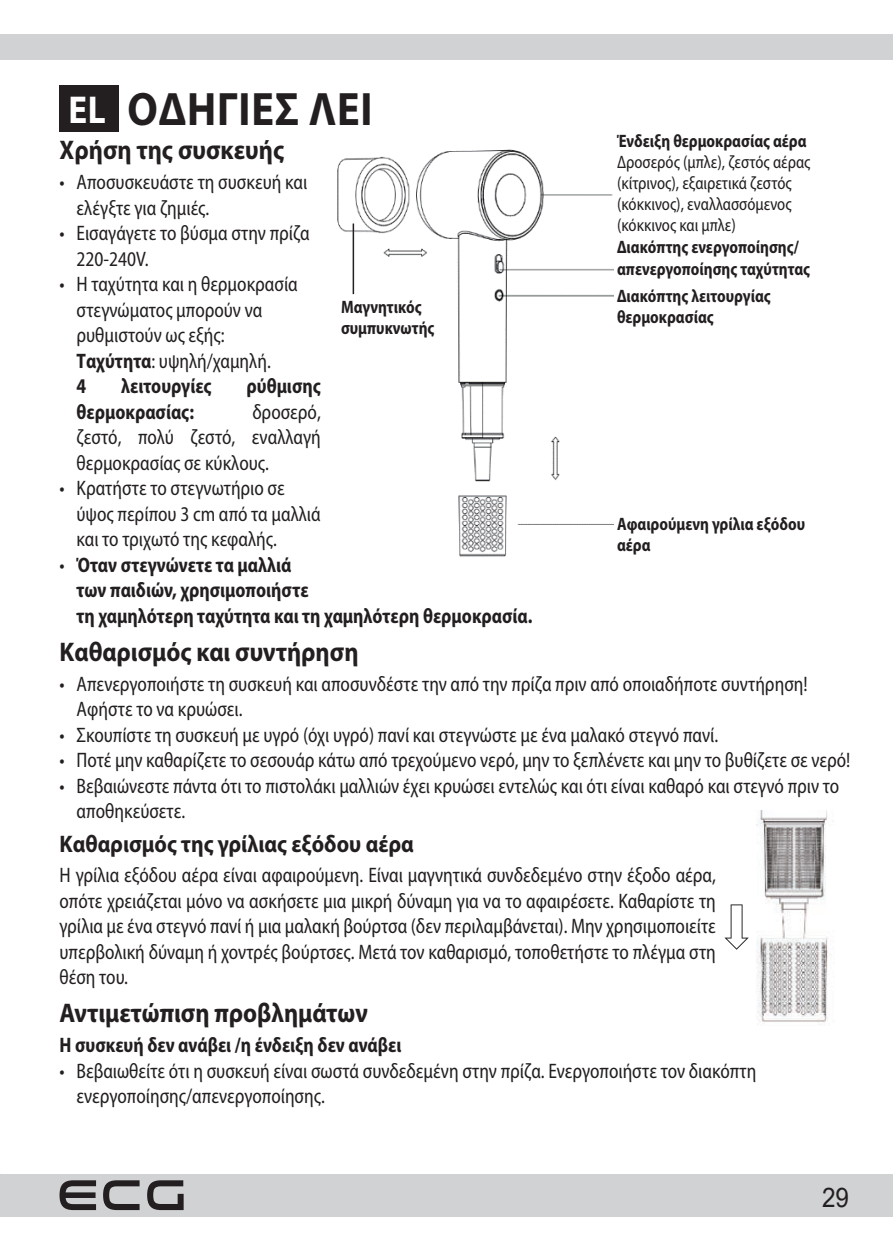
<style>
.page{position:relative;width:893px;height:1259px;background:#fff}
.page>*{position:absolute;margin:0;border:0;box-sizing:border-box;transform-origin:0 0}
.Nadpis_1{font:700 47.1px "Myriad Pro";letter-spacing:.02em;color:#231f20;scale:.9 1}
.Nadpis_1-2{font:700 39px "Myriad Pro";color:#fff;scale:.9 1}
.Nadpis_2{font:700 27px "Myriad Pro";color:#231f20;scale:.9 1}
.t1{font:27px "Arial";color:#231f20;scale:.9 1}
.Nadpis_3{font:700 24px "Myriad Pro";color:#231f20;scale:.9 1}
.t2{font:semi-condensed 21px/25.5px "Myriad Pro";color:#231f20;scale:.9 1}
.t3{font:700 semi-condensed 21px/25.5px "Myriad Pro";color:#231f20;scale:.9 1}
.t4{font:700 semi-condensed 18px/21.6px "Myriad Pro";color:#231f20;scale:.9 1}
.t5{font:semi-condensed 18px/21px "Myriad Pro";color:#231f20;scale:.9 1}
.s1{font-weight:700}
.s2{font-weight:400}
</style>
<div class="page">
<div style="left:0;top:34px;width:99px;height:26px;background:#d1d2d4"></div>
<div style="left:85px;top:34px;width:808px;height:26px;background:#d1d2d4"></div>
<div style="left:0;top:1174px;width:893px;height:42px;background:#d1d2d4"></div>
<svg style="left:60px;top:1180px;width:124px;height:30px"></svg>
<div style="left:60px;top:85px;width:59px;height:46px;background:#231f20"></div>
<img style="left:337px;top:149px;width:277px;height:408px">
<hr style="left:353px;top:223px;width:1px;height:71px;background:#231f20">
<img style="left:756px;top:810px;width:75px;height:214px">
<svg style="left:724px;top:904px;width:25px;height:45px"></svg>
<p class="Nadpis_1-2" style="left:68px;top:84px;width:43px">EL</p>
<p class="Nadpis_1" style="left:128px;top:79px;width:274px">ΟΔΗΓΙΕΣ ΛΕΙ</p>
<p class="Nadpis_2" style="left:60px;top:133px;width:251px">Χρήση της συσκευής</p>
<p class="t2" style="left:77px;top:169px;width:258px;text-indent:-17px">• Αποσυσκευάστε τη συσκευή και ελέγξτε για ζημιές.</p>
<p class="t2" style="left:77px;top:220px;width:261px;text-indent:-17px">• Εισαγάγετε το βύσμα στην πρίζα<br>220-240V.</p>
<p class="t2" style="left:77px;top:271px;width:247px;text-indent:-17px">• Η ταχύτητα και η θερμοκρασία στεγνώματος μπορούν να ρυθμιστούν ως εξής:</p>
<p class="t2" style="left:77px;top:348px;width:217px"><span class="s1">Ταχύτητα</span>: υψηλή/χαμηλή.</p>
<p class="t3" style="left:77px;top:373px;width:12px">4</p>
<p class="t3" style="left:121px;top:373px;width:102px">λειτουργίες</p>
<p class="t3" style="left:247px;top:373px;width:84px">ρύθμισης</p>
<p class="t3" style="left:77px;top:398px;width:132px">θερμοκρασίας:</p>
<p class="t4" style="left:617px;top:130px;width:212px">Ένδειξη θερμοκρασίας αέρα</p>
<p class="t5" style="left:617px;top:151px;width:216px">Δροσερός (μπλε), ζεστός αέρας (κίτρινος), εξαιρετικά ζεστός (κόκκινος), εναλλασσόμενος (κόκκινος και μπλε)</p>
<p class="t4" style="left:617px;top:236px;width:216px">Διακόπτης ενεργοποίησης/ απενεργοποίησης ταχύτητας</p>
<p class="t4" style="left:617px;top:284px;width:172px">Διακόπτης λειτουργίας θερμοκρασίας</p>
<p class="t4" style="left:341px;top:295px;width:105px">Μαγνητικός συμπυκνωτής</p>
<p class="t2" style="left:77px;top:399px;width:273px;text-align:justify;text-indent:176px">δροσερό, ζεστό, πολύ ζεστό, εναλλαγή θερμοκρασίας σε κύκλους.</p>
<p class="t2" style="left:77px;top:475px;width:273px;text-indent:-17px">• Κρατήστε το στεγνωτήριο σε ύψος περίπου 3 cm από τα μαλλιά και το τριχωτό της κεφαλής.</p>
<p class="t3" style="left:77px;top:551px;width:508px;text-indent:-17px"><span class="s2">•</span> Όταν στεγνώνετε τα μαλλιά<br>των παιδιών, χρησιμοποιήστε<br>τη χαμηλότερη ταχύτητα και τη χαμηλότερη θερμοκρασία.</p>
<p class="Nadpis_2" style="left:60px;top:634px;width:334px">Καθαρισμός και συντήρηση</p>
<p class="t2" style="left:77px;top:671px;width:814px;text-indent:-17px">• Απενεργοποιήστε τη συσκευή και αποσυνδέστε την από την πρίζα πριν από οποιαδήποτε συντήρηση!<br>Αφήστε το να κρυώσει.</p>
<p class="t2" style="left:60px;top:722px;width:733px">• Σκουπίστε τη συσκευή με υγρό (όχι υγρό) πανί και στεγνώστε με ένα μαλακό στεγνό πανί.</p>
<p class="t2" style="left:60px;top:747px;width:880px">• Ποτέ μην καθαρίζετε το σεσουάρ κάτω από τρεχούμενο νερό, μην το ξεπλένετε και μην το βυθίζετε σε νερό!</p>
<p class="t2" style="left:77px;top:773px;width:849px;text-indent:-17px">• Βεβαιώνεστε πάντα ότι το πιστολάκι μαλλιών έχει κρυώσει εντελώς και ότι είναι καθαρό και στεγνό πριν το αποθηκεύσετε.</p>
<p class="Nadpis_3" style="left:60px;top:828px;width:395px">Καθαρισμός της γρίλιας εξόδου αέρα</p>
<p class="t2" style="left:60px;top:862px;width:731px;text-align:justify">Η γρίλια εξόδου αέρα είναι αφαιρούμενη. Είναι μαγνητικά συνδεδεμένο στην έξοδο αέρα, οπότε χρειάζεται μόνο να ασκήσετε μια μικρή δύναμη για να το αφαιρέσετε. Καθαρίστε τη γρίλια με ένα στεγνό πανί ή μια μαλακή βούρτσα (δεν περιλαμβάνεται). Μην χρησιμοποιείτε υπερβολική δύναμη ή χοντρές βούρτσες. Μετά τον καθαρισμό, τοποθετήστε το πλέγμα στη θέση του.</p>
<p class="Nadpis_2" style="left:60px;top:995px;width:344px">Αντιμετώπιση προβλημάτων</p>
<p class="t3" style="left:60px;top:1031px;width:381px">Η συσκευή δεν ανάβει /η ένδειξη δεν ανάβει</p>
<p class="t2" style="left:77px;top:1057px;width:757px;text-indent:-17px">• Βεβαιωθείτε ότι η συσκευή είναι σωστά συνδεδεμένη στην πρίζα. Ενεργοποιήστε τον διακόπτη ενεργοποίησης/απενεργοποίησης.</p>
<p class="t4" style="left:617px;top:513px;width:211px">Αφαιρούμενη γρίλια εξόδου αέρα</p>
<p class="t1" style="left:822px;top:1179px;width:32px">29</p>
</div>
